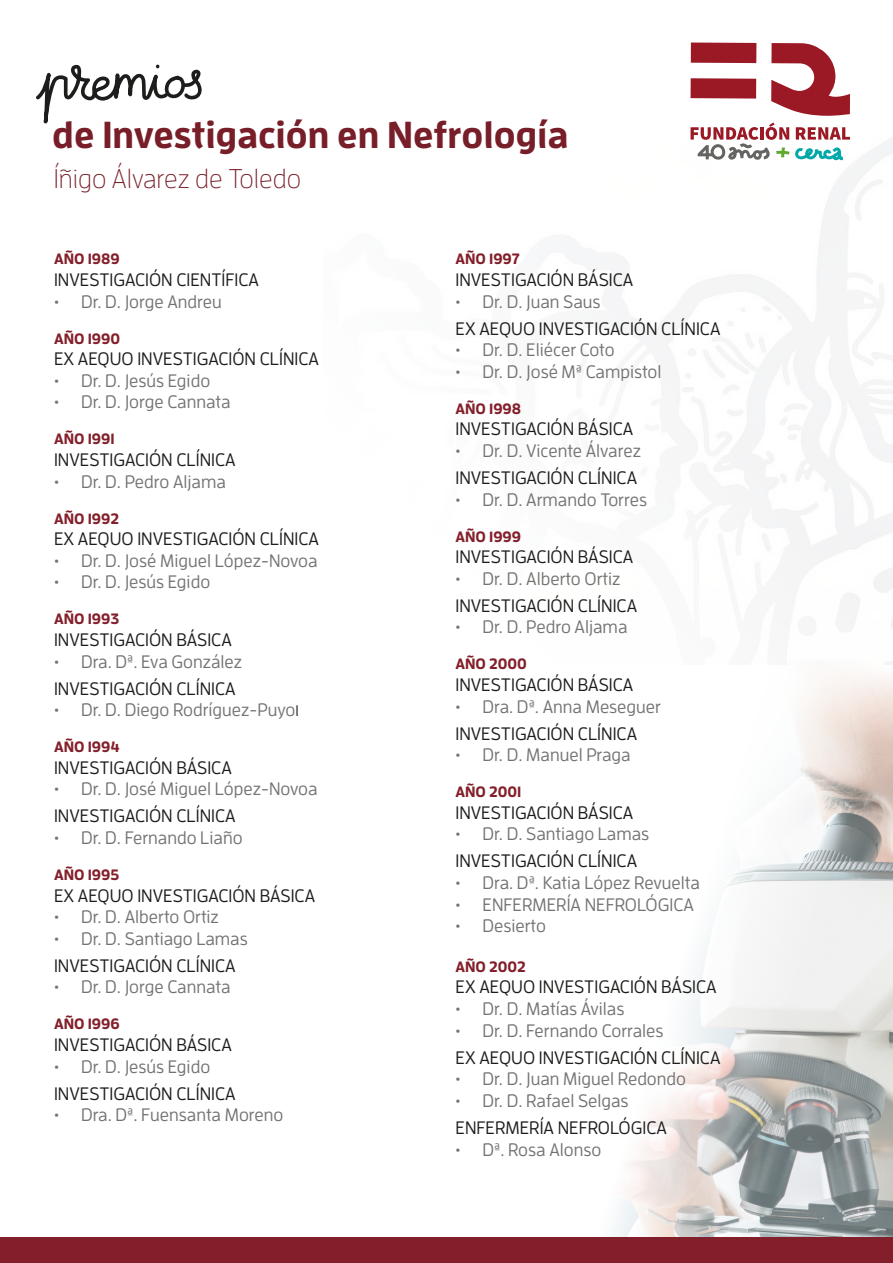
<style>
.page{position:relative;width:893px;height:1263px;background:#fff}
.page>*{position:absolute;margin:0;border:0;box-sizing:border-box;transform-origin:0 0}
.t1{font:700 37.5px "Enzo OT";color:#781e29}
.t2{font:300 27px "Enzo OT";color:#781e29}
.t3{font:500 18px "Enzo OT";color:#737372}
.t4{font:500 18px "Enzo OT";color:#1d1d1b}
.t5{font:700 15px "Enzo OT";color:#831f2a}
.s1{font-size:15px;color:#1d1d1b}
</style>
<div class="page">
<img style="left:613px;top:660px;width:280px;height:577px">
<svg style="left:36px;top:64px;width:166px;height:60px"></svg>
<div style="left:0;top:1237px;width:893px;height:26px;background:#831f2a"></div>
<svg style="left:691px;top:43px;width:159px;height:73px"></svg>
<svg style="left:691px;top:122px;width:159px;height:39px"></svg>
<p class="t1" style="left:52px;top:111px;width:518px">de Investigación en Nefrología</p>
<p class="t2" style="left:54px;top:163px;width:249px">Íñigo Álvarez de Toledo</p>
<p class="t5" style="left:54px;top:250px;width:67px">AÑO 1989</p>
<p class="t4" style="left:54px;top:269px;width:206px">INVESTIGACIÓN CIENTÍFICA</p>
<p class="t3" style="left:54px;top:291px;width:169px">• Dr. D. Jorge Andreu</p>
<p class="t5" style="left:54px;top:329px;width:68px">AÑO 1990</p>
<p class="t4" style="left:54px;top:348px;width:267px">EX AEQUO INVESTIGACIÓN CLÍNICA</p>
<p class="t3" style="left:54px;top:370px;width:158px">• Dr. D. Jesús Egido</p>
<p class="t3" style="left:54px;top:392px;width:178px">• Dr. D. Jorge Cannata</p>
<p class="t5" style="left:54px;top:430px;width:62px">AÑO 1991</p>
<p class="t4" style="left:54px;top:449px;width:183px">INVESTIGACIÓN CLÍNICA</p>
<p class="t3" style="left:54px;top:471px;width:173px">• Dr. D. Pedro Aljama</p>
<p class="t5" style="left:54px;top:509px;width:66px">AÑO 1992</p>
<p class="t4" style="left:54px;top:528px;width:267px">EX AEQUO INVESTIGACIÓN CLÍNICA</p>
<p class="t3" style="left:54px;top:550px;width:265px">• Dr. D. José Miguel López-Novoa</p>
<p class="t3" style="left:54px;top:572px;width:158px">• Dr. D. Jesús Egido</p>
<p class="t5" style="left:54px;top:610px;width:67px">AÑO 1993</p>
<p class="t4" style="left:54px;top:629px;width:179px">INVESTIGACIÓN BÁSICA</p>
<p class="t3" style="left:54px;top:651px;width:190px">• Dra. Dª. Eva González</p>
<p class="t4" style="left:54px;top:678px;width:183px">INVESTIGACIÓN CLÍNICA</p>
<p class="t3" style="left:54px;top:699px;width:246px">• Dr. D. Diego Rodríguez-Puyo<span class="s1">l</span></p>
<p class="t5" style="left:54px;top:737px;width:67px">AÑO 1994</p>
<p class="t4" style="left:54px;top:757px;width:179px">INVESTIGACIÓN BÁSICA</p>
<p class="t3" style="left:54px;top:779px;width:265px">• Dr. D. José Miguel López-Novoa</p>
<p class="t4" style="left:54px;top:806px;width:183px">INVESTIGACIÓN CLÍNICA</p>
<p class="t3" style="left:54px;top:827px;width:190px">• Dr. D. Fernando Liaño</p>
<p class="t5" style="left:54px;top:865px;width:67px">AÑO 1995</p>
<p class="t4" style="left:54px;top:885px;width:263px">EX AEQUO INVESTIGACIÓN BÁSICA</p>
<p class="t3" style="left:54px;top:906px;width:166px">• Dr. D. Alberto Ortiz</p>
<p class="t3" style="left:54px;top:928px;width:195px">• Dr. D. Santiago Lamas</p>
<p class="t4" style="left:54px;top:955px;width:183px">INVESTIGACIÓN CLÍNICA</p>
<p class="t3" style="left:54px;top:977px;width:178px">• Dr. D. Jorge Cannata</p>
<p class="t5" style="left:54px;top:1015px;width:67px">AÑO 1996</p>
<p class="t4" style="left:54px;top:1034px;width:179px">INVESTIGACIÓN BÁSICA</p>
<p class="t3" style="left:54px;top:1056px;width:158px">• Dr. D. Jesús Egido</p>
<p class="t4" style="left:54px;top:1083px;width:183px">INVESTIGACIÓN CLÍNICA</p>
<p class="t3" style="left:54px;top:1104px;width:231px">• Dra. Dª. Fuensanta Moreno</p>
<p class="t5" style="left:455px;top:250px;width:66px">AÑO 1997</p>
<p class="t4" style="left:455px;top:269px;width:179px">INVESTIGACIÓN BÁSICA</p>
<p class="t3" style="left:455px;top:291px;width:147px">• Dr. D. Juan Saus</p>
<p class="t4" style="left:455px;top:318px;width:267px">EX AEQUO INVESTIGACIÓN CLÍNICA</p>
<p class="t3" style="left:455px;top:339px;width:161px">• Dr. D. Eliécer Coto</p>
<p class="t3" style="left:455px;top:361px;width:207px">• Dr. D. José Mª Campistol</p>
<p class="t5" style="left:455px;top:399px;width:67px">AÑO 1998</p>
<p class="t4" style="left:455px;top:419px;width:179px">INVESTIGACIÓN BÁSICA</p>
<p class="t3" style="left:455px;top:440px;width:187px">• Dr. D. Vicente Álvarez</p>
<p class="t4" style="left:455px;top:467px;width:183px">INVESTIGACIÓN CLÍNICA</p>
<p class="t3" style="left:455px;top:489px;width:193px">• Dr. D. Armando Torres</p>
<p class="t5" style="left:455px;top:527px;width:67px">AÑO 1999</p>
<p class="t4" style="left:455px;top:546px;width:179px">INVESTIGACIÓN BÁSICA</p>
<p class="t3" style="left:455px;top:568px;width:166px">• Dr. D. Alberto Ortiz</p>
<p class="t4" style="left:455px;top:595px;width:183px">INVESTIGACIÓN CLÍNICA</p>
<p class="t3" style="left:455px;top:617px;width:173px">• Dr. D. Pedro Aljama</p>
<p class="t5" style="left:455px;top:655px;width:73px">AÑO 2000</p>
<p class="t4" style="left:455px;top:674px;width:179px">INVESTIGACIÓN BÁSICA</p>
<p class="t3" style="left:455px;top:696px;width:207px">• Dra. Dª. Anna Meseguer</p>
<p class="t4" style="left:455px;top:723px;width:183px">INVESTIGACIÓN CLÍNICA</p>
<p class="t3" style="left:455px;top:744px;width:177px">• Dr. D. Manuel Praga</p>
<p class="t5" style="left:455px;top:782px;width:67px">AÑO 2001</p>
<p class="t4" style="left:455px;top:802px;width:179px">INVESTIGACIÓN BÁSICA</p>
<p class="t3" style="left:455px;top:824px;width:195px">• Dr. D. Santiago Lamas</p>
<p class="t4" style="left:455px;top:851px;width:183px">INVESTIGACIÓN CLÍNICA</p>
<p class="t3" style="left:455px;top:872px;width:246px">• Dra. Dª. Katia López Revuelta</p>
<p class="t3" style="left:455px;top:894px;width:240px">• ENFERMERÍA NEFROLÓGICA</p>
<p class="t3" style="left:455px;top:915px;width:92px">• Desierto</p>
<p class="t5" style="left:455px;top:957px;width:72px">AÑO 2002</p>
<p class="t4" style="left:455px;top:977px;width:263px">EX AEQUO INVESTIGACIÓN BÁSICA</p>
<p class="t3" style="left:455px;top:998px;width:170px">• Dr. D. Matías Ávilas</p>
<p class="t3" style="left:455px;top:1020px;width:210px">• Dr. D. Fernando Corrales</p>
<p class="t4" style="left:455px;top:1047px;width:267px">EX AEQUO INVESTIGACIÓN CLÍNICA</p>
<p class="t3" style="left:455px;top:1068px;width:232px">• Dr. D. Juan Miguel Redondo</p>
<p class="t3" style="left:455px;top:1090px;width:175px">• Dr. D. Rafael Selgas</p>
<p class="t4" style="left:455px;top:1117px;width:213px">ENFERMERÍA NEFROLÓGICA</p>
<p class="t3" style="left:455px;top:1139px;width:147px">• Dª. Rosa Alonso</p>
</div>
